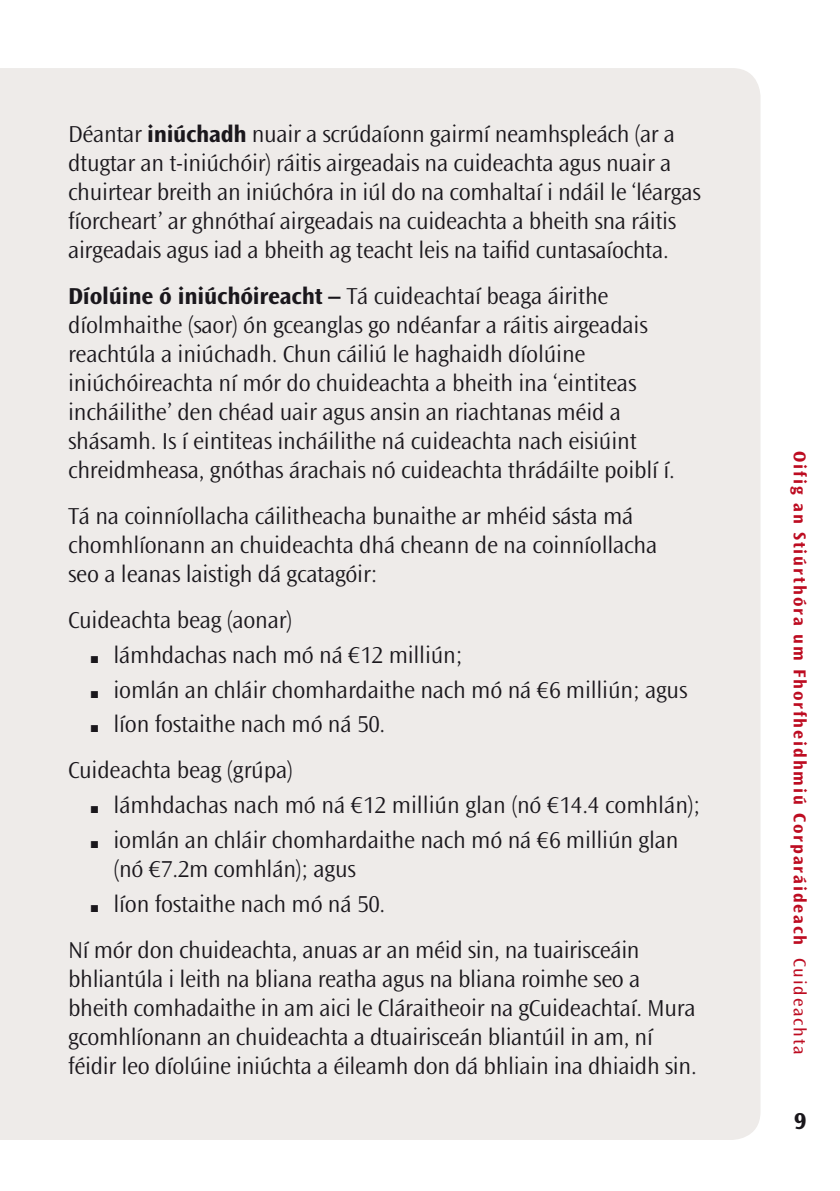
<style>
.page{position:relative;width:840px;height:1191px;background:#fff}
.page>*{position:absolute;margin:0;border:0;box-sizing:border-box;transform-origin:0 0}
.Bodytext__3{font:300 24px/29px "Ocean Sans Std";letter-spacing:-.01em;color:#1a171c}
.Bodytext__1{font:300 24px "Ocean Sans Std";letter-spacing:-.01em;color:#1a171c}
.t1{font:700 24px "Ocean Sans Std";color:#1a171c}
.t2{font:700 18px "Ocean Sans Std";letter-spacing:.1em;color:#bd0c21}
.s1{font-weight:700}
.s2{font-weight:400}
</style>
<div class="page">
<div style="left:0;top:68px;width:760px;height:1072px;background:#eeebe9"></div>
<p class="Bodytext__3" style="left:68px;top:120px;width:634px">Déantar <span class="s1">iniúchadh</span> nuair a scrúdaíonn gairmí neamhspleách (ar a dtugtar an t-iniúchóir) ráitis airgeadais na cuideachta agus nuair a chuirtear breith an iniúchóra in iúl do na comhaltaí i ndáil le ‘léargas fíorcheart’ ar ghnóthaí airgeadais na cuideachta a bheith sna ráitis airgeadais agus iad a bheith ag teacht leis na taifid cuntasaíochta.</p>
<p class="Bodytext__3" style="left:68px;top:282px;width:608px"><span class="s1">Díolúine ó iniúchóireacht –</span> Tá cuideachtaí beaga áirithe díolmhaithe (saor) ón gceanglas go ndéanfar a ráitis airgeadais reachtúla a iniúchadh. Chun cáiliú le haghaidh díolúine iniúchóireachta ní mór do chuideachta a bheith ina ‘eintiteas incháilithe’ den chéad uair agus ansin an riachtanas méid a shásamh. Is í eintiteas incháilithe ná cuideachta nach eisiúint chreidmheasa, gnóthas árachais nó cuideachta thrádáilte poiblí í.</p>
<p class="Bodytext__3" style="left:68px;top:502px;width:590px">Tá na coinníollacha cáilitheacha bunaithe ar mhéid sásta má chomhlíonann an chuideachta dhá cheann de na coinníollacha seo a leanas laistigh dá gcatagóir:</p>
<p class="Bodytext__1" style="left:68px;top:607px;width:225px">Cuideachta beag (aonar)</p>
<p class="Bodytext__3" style="left:91px;top:641px;width:373px">■ lámhdachas nach mó ná €12 milliún;</p>
<p class="Bodytext__3" style="left:91px;top:675px;width:598px">■ iomlán an chláir chomhardaithe nach mó ná €6 milliún; agus</p>
<p class="Bodytext__3" style="left:91px;top:710px;width:296px">■ líon fostaithe nach mó ná 50.</p>
<p class="Bodytext__1" style="left:68px;top:757px;width:226px">Cuideachta beag (grúpa)</p>
<p class="Bodytext__3" style="left:91px;top:791px;width:610px">■ lámhdachas nach mó ná €12 milliún glan (nó €14.4 comhlán);</p>
<p class="Bodytext__3" style="left:113px;top:825px;width:566px;text-indent:-23px">■ iomlán an chláir chomhardaithe nach mó ná €6 milliún glan (nó €7.2m comhlán); agus</p>
<p class="Bodytext__3" style="left:91px;top:889px;width:296px">■ líon fostaithe nach mó ná 50.</p>
<p class="Bodytext__3" style="left:68px;top:935px;width:629px">Ní mór don chuideachta, anuas ar an méid sin, na tuairisceáin bhliantúla i leith na bliana reatha agus na bliana roimhe seo a bheith comhadaithe in am aici le Cláraitheoir na gCuideachtaí. Mura gcomhlíonann an chuideachta a dtuairisceán bliantúil in am, ní féidir leo díolúine iniúchta a éileamh don dá bhliain ina dhiaidh sin.</p>
<p class="t2" style="left:809px;top:451px;width:605px;rotate:90deg">Oifig an Stiúrthóra um Fhorfheidhmiú Corparáideach <span class="s2">Cuideachta</span></p>
<p class="t1" style="left:793px;top:1107px;width:14px">9</p>
</div>
